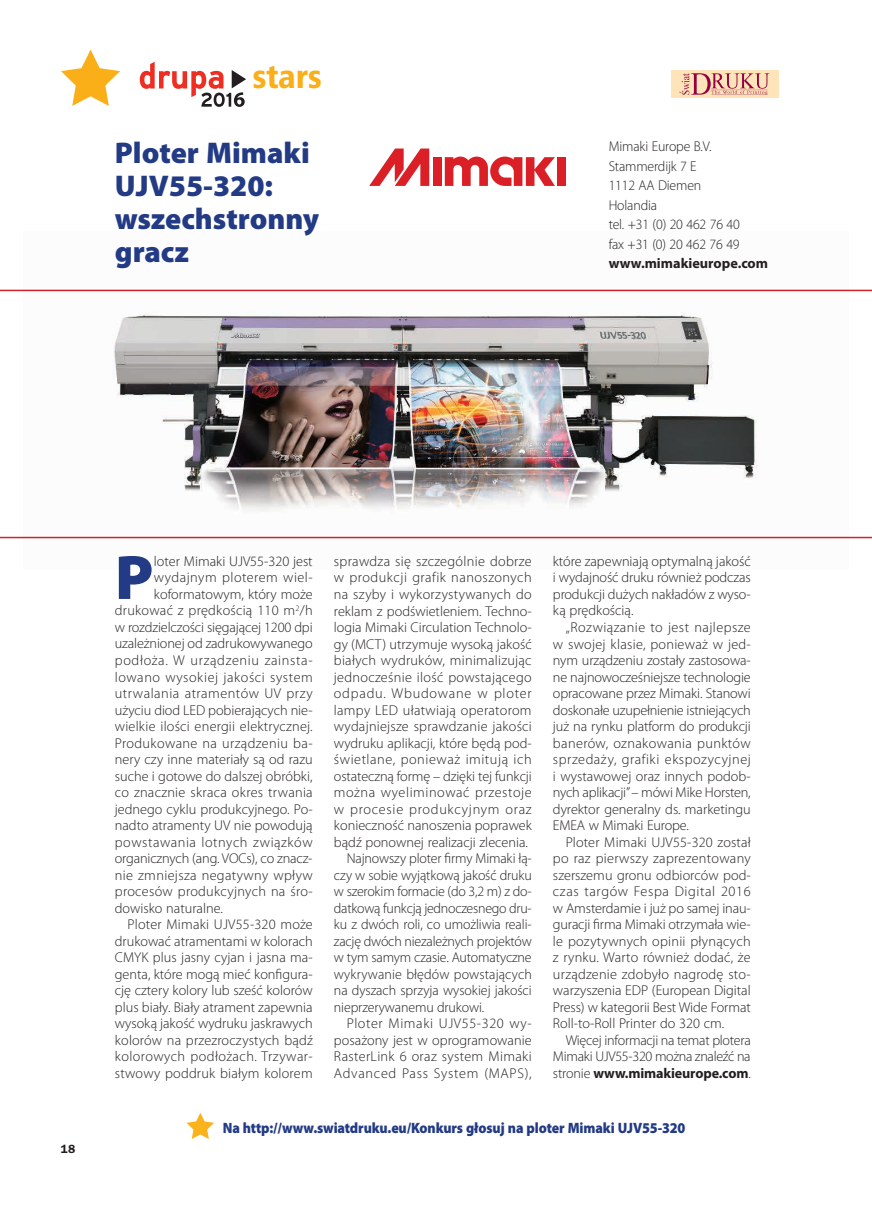
<style>
.page{position:relative;width:872px;height:1217px;background:#fff}
.page>*{position:absolute;margin:0;border:0;box-sizing:border-box;transform-origin:0 0}
.t1{font:900 63.15px "Myriad Pro";color:#233b85}
.t2{font:32.1px "Humnst 777 Blk Cn PL";color:#faaf18}
.t3{font:900 30px/33px "Myriad Pro";color:#233b85}
.t4{font:900 15px "Myriad Pro";letter-spacing:-.01em;color:#233b85;scale:.92 1}
.t5{font:300 14.25px/16.5px "Myriad Pro";color:#231f20;text-align:justify}
.t6{font:300 14.25px "Myriad Pro";letter-spacing:.02em;color:#231f20}
.t7{font:300 14.25px "Myriad Pro";letter-spacing:.04em;color:#231f20}
.t8{font:300 14.25px "Myriad Pro";letter-spacing:.025em;color:#231f20}
.t9{font:300 14.25px "Myriad Pro";letter-spacing:.035em;color:#231f20}
.t10{font:300 14.25px "Myriad Pro";letter-spacing:.045em;color:#231f20}
.t11{font:300 14.25px "Myriad Pro";letter-spacing:.05em;color:#231f20}
.t12{font:300 14.25px "Myriad Pro";letter-spacing:-.02em;color:#231f20}
.t13{font:300 14.25px "Myriad Pro";letter-spacing:.03em;color:#231f20}
.t14{font:300 14.25px "Myriad Pro";letter-spacing:.055em;color:#231f20}
.t15{font:700 14.25px "Myriad Pro";color:#231f20}
.t16{font:12px "P Franklin Demi A";color:#231f20}
.s1{font-weight:700}
</style>
<div class="page">
<svg style="left:61px;top:50px;width:59px;height:56px"></svg>
<svg style="left:140px;top:62px;width:106px;height:45px"></svg>
<img style="left:23px;top:291px;width:825px;height:248px">
<svg style="left:186px;top:1113px;width:28px;height:25px"></svg>
<div style="left:557px;top:157px;width:9px;height:29px;background:#db1f26"></div>
<div style="left:433px;top:157px;width:8px;height:29px;background:#db1f26"></div>
<svg style="left:369px;top:148px;width:60px;height:38px"></svg>
<svg style="left:445px;top:156px;width:110px;height:30px"></svg>
<hr style="left:0;top:289px;width:872px;height:2px;background:#d1232a">
<hr style="left:0;top:536px;width:872px;height:2px;background:#d1232a">
<div style="left:671px;top:70px;width:107px;height:28px;background:#fee4b8"></div>
<svg style="left:679px;top:73px;width:90px;height:22px"></svg>
<hr style="left:711px;top:95px;width:56px;height:1px;background:#940042">
<hr style="left:711px;top:90px;width:56px;height:1px;background:#940042">
<h2 class="t2" style="left:252px;top:55px;width:71px">stars</h2>
<h3 class="t3" style="left:115px;top:137px;width:206px">Ploter Mimaki<br>UJV55-320: wszechstronny gracz</h3>
<p class="t5" style="left:608px;top:137px;width:133px;line-height:19.5px;text-align:left">Mimaki Europe B.V.<br>Stammerdijk 7 E<br>1112 AA Diemen<br>Holandia<br>tel. +31 (0) 20 462 76 40 fax +31 (0) 20 462 76 49</p>
<p class="t15" style="left:608px;top:254px;width:161px">www.mimakieurope.com</p>
<p class="t16" style="left:61px;top:1142px;width:16px">18</p>
<h1 class="t1" style="left:115px;top:541px;width:40px">P</h1>
<p class="t5" style="left:154px;top:553px;width:160px">loter Mimaki UJV55-320 jest</p>
<p class="t9" style="left:154px;top:569px;width:160px">wydajnym ploterem wiel-</p>
<p class="t5" style="left:154px;top:586px;width:160px">koformatowym, który może</p>
<p class="t6" style="left:115px;top:602px;width:199px">drukować z prędkością 110 m<sup>2</sup>/h</p>
<p class="t5" style="left:115px;top:619px;width:199px">w rozdzielczości sięgającej 1200 dpi</p>
<p class="t5" style="left:115px;top:635px;width:199px">uzależnionej od zadrukowywanego</p>
<p class="t10" style="left:115px;top:652px;width:199px">podłoża. W urządzeniu zainsta-</p>
<p class="t7" style="left:115px;top:668px;width:199px">lowano wysokiej jakości system</p>
<p class="t9" style="left:115px;top:685px;width:199px">utrwalania atramentów UV przy</p>
<p class="t5" style="left:115px;top:701px;width:199px">użyciu diod LED pobierających nie-</p>
<p class="t5" style="left:115px;top:718px;width:199px">wielkie ilości energii elektrycznej.</p>
<p class="t8" style="left:115px;top:734px;width:199px">Produkowane na urządzeniu ba-</p>
<p class="t5" style="left:115px;top:751px;width:199px">nery czy inne materiały są od razu</p>
<p class="t5" style="left:115px;top:767px;width:199px">suche i gotowe do dalszej obróbki,</p>
<p class="t6" style="left:115px;top:784px;width:199px">co znacznie skraca okres trwania</p>
<p class="t5" style="left:115px;top:800px;width:199px">jednego cyklu produkcyjnego. Po-</p>
<p class="t5" style="left:115px;top:817px;width:199px">nadto atramenty UV nie powodują</p>
<p class="t7" style="left:115px;top:833px;width:199px">powstawania lotnych związków</p>
<p class="t5" style="left:115px;top:850px;width:199px">organicznych (ang. VOCs), co znacz-</p>
<p class="t8" style="left:115px;top:866px;width:199px">nie zmniejsza negatywny wpływ</p>
<p class="t6" style="left:115px;top:883px;width:199px">procesów produkcyjnych na śro-</p>
<p class="t5" style="left:115px;top:899px;width:110px">dowisko naturalne.</p>
<p class="t5" style="left:128px;top:916px;width:187px">Ploter Mimaki UJV55-320 może</p>
<p class="t5" style="left:115px;top:932px;width:199px">drukować atramentami w kolorach</p>
<p class="t5" style="left:115px;top:949px;width:199px">CMYK plus jasny cyjan i jasna ma-</p>
<p class="t5" style="left:115px;top:965px;width:199px">genta, które mogą mieć konfigura-</p>
<p class="t5" style="left:115px;top:982px;width:199px">cję cztery kolory lub sześć kolorów</p>
<p class="t5" style="left:115px;top:998px;width:199px">plus biały. Biały atrament zapewnia</p>
<p class="t5" style="left:115px;top:1015px;width:199px">wysoką jakość wydruku jaskrawych</p>
<p class="t5" style="left:115px;top:1031px;width:199px">kolorów na przezroczystych bądź</p>
<p class="t13" style="left:115px;top:1048px;width:199px">kolorowych podłożach. Trzywar-</p>
<p class="t5" style="left:115px;top:1064px;width:199px">stwowy poddruk białym kolorem</p>
<p class="t8" style="left:334px;top:553px;width:199px">sprawdza się szczególnie dobrze</p>
<p class="t9" style="left:334px;top:569px;width:199px">w produkcji grafik nanoszonych</p>
<p class="t6" style="left:334px;top:586px;width:199px">na szyby i wykorzystywanych do</p>
<p class="t5" style="left:334px;top:602px;width:199px">reklam z podświetleniem. Techno-</p>
<p class="t5" style="left:334px;top:619px;width:199px">logia Mimaki Circulation Technolo-</p>
<p class="t5" style="left:334px;top:635px;width:199px">gy (MCT) utrzymuje wysoką jakość</p>
<p class="t6" style="left:334px;top:652px;width:199px">białych wydruków, minimalizując</p>
<p class="t6" style="left:334px;top:668px;width:199px">jednocześnie ilość powstającego</p>
<p class="t14" style="left:334px;top:685px;width:199px">odpadu. Wbudowane w ploter</p>
<p class="t6" style="left:334px;top:701px;width:199px">lampy LED ułatwiają operatorom</p>
<p class="t5" style="left:334px;top:718px;width:199px">wydajniejsze sprawdzanie jakości</p>
<p class="t5" style="left:334px;top:734px;width:199px">wydruku aplikacji, które będą pod-</p>
<p class="t7" style="left:334px;top:751px;width:199px">świetlane, ponieważ imitują ich</p>
<p class="t5" style="left:334px;top:767px;width:199px">ostateczną formę – dzięki tej funkcji</p>
<p class="t7" style="left:334px;top:784px;width:199px">można wyeliminować przestoje</p>
<p class="t11" style="left:334px;top:800px;width:199px">w procesie produkcyjnym oraz</p>
<p class="t5" style="left:334px;top:817px;width:199px">konieczność nanoszenia poprawek</p>
<p class="t5" style="left:334px;top:833px;width:196px">bądź ponownej realizacji zlecenia.</p>
<p class="t5" style="left:347px;top:850px;width:186px">Najnowszy ploter firmy Mimaki łą-</p>
<p class="t5" style="left:334px;top:866px;width:199px">czy w sobie wyjątkową jakość druku</p>
<p class="t5" style="left:334px;top:883px;width:199px">w szerokim formacie (do 3,2 m) z do-</p>
<p class="t12" style="left:334px;top:899px;width:199px">datkową funkcją jednoczesnego dru-</p>
<p class="t5" style="left:334px;top:916px;width:199px">ku z dwóch roli, co umożliwia reali-</p>
<p class="t5" style="left:334px;top:932px;width:199px">zację dwóch niezależnych projektów</p>
<p class="t5" style="left:334px;top:949px;width:199px">w tym samym czasie. Automatyczne</p>
<p class="t5" style="left:334px;top:965px;width:199px">wykrywanie błędów powstających</p>
<p class="t5" style="left:334px;top:982px;width:199px">na dyszach sprzyja wysokiej jakości</p>
<p class="t5" style="left:334px;top:998px;width:152px">nieprzerywanemu drukowi.</p>
<p class="t10" style="left:347px;top:1015px;width:186px">Ploter Mimaki UJV55-320 wy-</p>
<p class="t5" style="left:334px;top:1031px;width:199px">posażony jest w oprogramowanie</p>
<p class="t8" style="left:334px;top:1048px;width:199px">RasterLink 6 oraz system Mimaki</p>
<p class="t11" style="left:334px;top:1064px;width:199px">Advanced Pass System (MAPS),</p>
<p class="t5" style="left:553px;top:553px;width:199px">które zapewniają optymalną jakość i wydajność druku również podczas produkcji dużych nakładów z wyso&shy;ką prędkością.</p>
<p class="t5" style="left:553px;top:619px;width:199px;text-indent:13px">„Rozwiązanie to jest najlepsze w swojej klasie, ponieważ w jed&shy;nym urządzeniu zostały zastosowa&shy;ne najnowocześniejsze technologie opracowane przez Mimaki. Stanowi doskonałe uzupełnienie istniejących już na rynku platform do produkcji banerów, oznakowania punktów sprzedaży, grafiki ekspozycyjnej i wystawowej oraz innych podob&shy;nych aplikacji” – mówi Mike Horsten, dyrektor generalny ds. marketingu EMEA w Mimaki Europe.</p>
<p class="t5" style="left:553px;top:833px;width:199px;text-indent:13px">Ploter Mimaki UJV55-320 został po raz pierwszy zaprezentowany szerszemu gronu odbiorców pod&shy;czas targów Fespa Digital 2016 w Amsterdamie i już po samej inau&shy;guracji firma Mimaki otrzymała wie&shy;le pozytywnych opinii płynących z rynku. Warto również dodać, że urządzenie zdobyło nagrodę sto&shy;warzyszenia EDP (European Digital Press) w kategorii Best Wide Format Roll-to-Roll Printer do 320 cm.</p>
<p class="t5" style="left:553px;top:1031px;width:199px;text-indent:13px">Więcej informacji na temat plotera Mimaki UJV55-320 można znaleźć na stronie <span class="s1">www.mimakieurope.com</span>.</p>
<p class="t4" style="left:223px;top:1119px;width:504px">Na http://www.swiatdruku.eu/Konkurs głosuj na ploter Mimaki UJV55-320</p>
</div>
